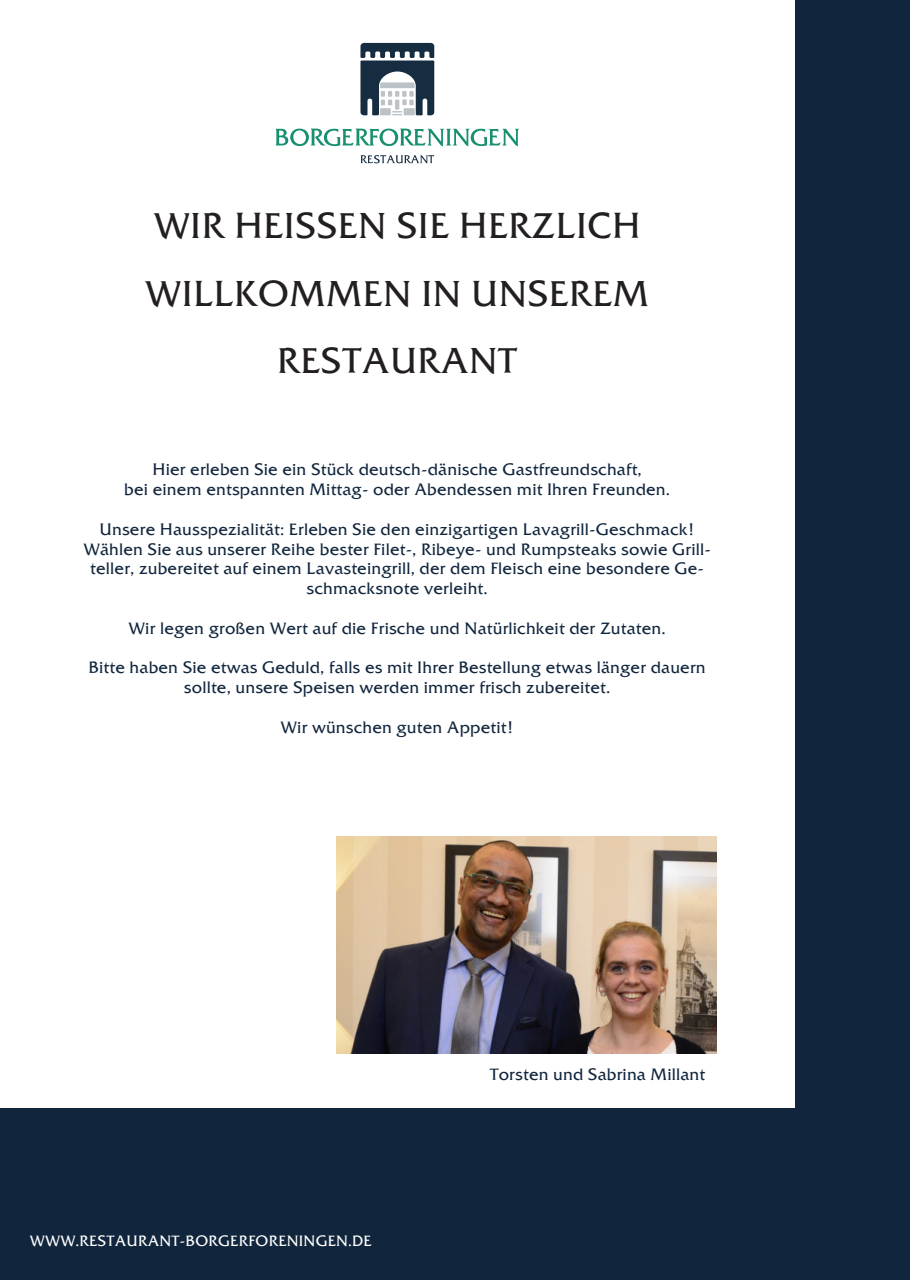
<style>
.page{position:relative;width:910px;height:1280px;background:#11263d}
.page>*{position:absolute;margin:0;border:0;box-sizing:border-box;transform-origin:0 0}
.t1{font:36px/67.5px "Friz Qua Regu OS";letter-spacing:.015em;color:#231f20;text-align:center}
.t2{font:16.5px/19.8px "Friz Qua Regu OS";letter-spacing:.01em;color:#11263d;text-align:center}
.t3{font:15px "Friz Qua Regu OS";letter-spacing:.015em;color:#fff}
</style>
<div class="page">
<div style="left:0;top:0;width:794px;height:1108px;background:#fff"></div>
<img style="left:337px;top:836px;width:379px;height:217px">
<svg style="left:360px;top:43px;width:74px;height:72px"></svg>
<svg style="left:360px;top:155px;width:74px;height:8px"></svg>
<svg style="left:275px;top:129px;width:244px;height:17px"></svg>
<h1 class="t1" style="left:145px;top:193px;width:505px">WIR HEISSEN SIE HERZLICH<br>WILLKOMMEN IN UNSEREM<br>RESTAURANT</h1>
<p class="t2" style="left:124px;top:460px;width:547px">Hier erleben Sie ein Stück deutsch-dänische Gastfreundschaft,<br>bei einem entspannten Mittag- oder Abendessen mit Ihren Freunden.</p>
<p class="t2" style="left:83px;top:519px;width:629px">Unsere Hausspezialität: Erleben Sie den einzigartigen Lavagrill-Geschmack!<br>Wählen Sie aus unserer Reihe bester Filet-, Ribeye- und Rumpsteaks sowie Grill&shy;teller, zubereitet auf einem Lavasteingrill, der dem Fleisch eine besondere Ge&shy;schmacksnote verleiht.</p>
<p class="t2" style="left:129px;top:618px;width:539px">Wir legen großen Wert auf die Frische und Natürlichkeit der Zutaten.</p>
<p class="t2" style="left:89px;top:658px;width:619px">Bitte haben Sie etwas Geduld, falls es mit Ihrer Bestellung etwas länger dauern sollte, unsere Speisen werden immer frisch zubereitet.</p>
<p class="t2" style="left:281px;top:717px;width:235px">Wir wünschen guten Appetit!</p>
<p class="t3" style="left:30px;top:1233px;width:343px">WWW.RESTAURANT-BORGERFORENINGEN.DE</p>
<p class="t2" style="left:490px;top:1065px;width:217px">Torsten und Sabrina Millant</p>
</div>
